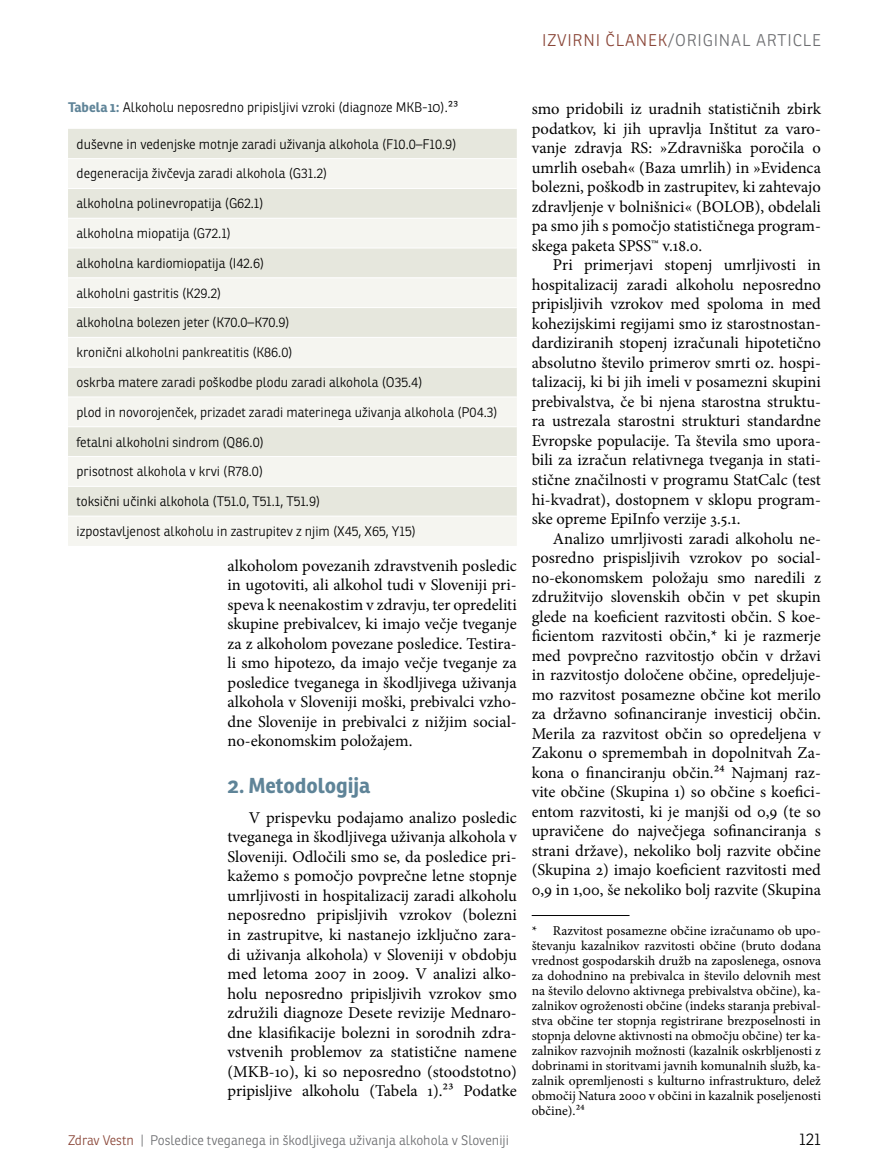
<style>
.page{position:relative;width:872px;height:1166px;background:#fff}
.page>*{position:absolute;margin:0;border:0;box-sizing:border-box;transform-origin:0 0}
.t1{font:700 21px "Ronnia";color:#5f8498}
.t2{font:16.5px/19.5px "Minion Pro";letter-spacing:-.005em;color:#000;text-align:justify}
.t3{font:300 16.5px "Ronnia";letter-spacing:.05em;color:#6d6e71}
.t4{font:300 16.5px "Ronnia";color:#000}
.t5{font:300 13.5px "Ronnia";color:#000}
.t6{font:13.5px/15px "Minion Pro";color:#000;text-align:justify}
.t7{font:300 13.5px "Ronnia";color:#6d6e71}
.s1{color:#8a4638}
.s2{font-weight:700;color:#5f8498}
</style>
<div class="page">
<hr style="left:531px;top:915px;width:98px;height:1px;background:#000">
<div style="left:68px;top:129px;width:449px;height:29px;background:#e6e7dd"></div>
<svg style="left:68px;top:159px;width:449px;height:386px;fill:#f5f5f0"></svg>
<hr style="left:68px;top:188px;width:449px;height:1px;background:#fff">
<hr style="left:68px;top:218px;width:449px;height:1px;background:#fff">
<hr style="left:68px;top:247px;width:449px;height:1px;background:#fff">
<hr style="left:68px;top:277px;width:449px;height:1px;background:#fff">
<hr style="left:68px;top:307px;width:449px;height:1px;background:#fff">
<hr style="left:68px;top:337px;width:449px;height:1px;background:#fff">
<hr style="left:68px;top:366px;width:449px;height:1px;background:#fff">
<hr style="left:68px;top:396px;width:449px;height:1px;background:#fff">
<hr style="left:68px;top:426px;width:449px;height:1px;background:#fff">
<hr style="left:68px;top:456px;width:449px;height:1px;background:#fff">
<hr style="left:68px;top:486px;width:449px;height:1px;background:#fff">
<hr style="left:68px;top:515px;width:449px;height:1px;background:#fff">
<p class="t3" style="left:542px;top:30px;width:280px"><span class="s1">Izvi rni članek</span>/Ori gi nal arti cle</p>
<p class="t5" style="left:68px;top:99px;width:392px"><span class="s2">Tabela 1:</span> Alkoholu neposredno pripisljivi vzroki (diagnoze MKB-10).23</p>
<p class="t5" style="left:77px;top:135px;width:381px">duševne in vedenjske motnje zaradi uživanja alkohola (F10.0–F10.9)</p>
<p class="t5" style="left:77px;top:165px;width:252px">degeneracija živčevja zaradi alkohola (G31.2)</p>
<p class="t5" style="left:77px;top:195px;width:188px">alkoholna polinevropatija (G62.1)</p>
<p class="t5" style="left:77px;top:225px;width:156px">alkoholna miopatija (G72.1)</p>
<p class="t5" style="left:77px;top:255px;width:189px">alkoholna kardiomiopatija (I42.6)</p>
<p class="t5" style="left:77px;top:284px;width:146px">alkoholni gastritis (K29.2)</p>
<p class="t5" style="left:77px;top:314px;width:215px">alkoholna bolezen jeter (K70.0–K70.9)</p>
<p class="t5" style="left:77px;top:344px;width:217px">kronični alkoholni pankreatitis (K86.0)</p>
<p class="t5" style="left:77px;top:374px;width:347px">oskrba matere zaradi poškodbe plodu zaradi alkohola (O35.4)</p>
<p class="t5" style="left:77px;top:403px;width:422px">plod in novorojenček, prizadet zaradi materinega uživanja alkohola (P04.3)</p>
<p class="t5" style="left:77px;top:433px;width:189px">fetalni alkoholni sindrom (Q86.0)</p>
<p class="t5" style="left:77px;top:463px;width:188px">prisotnost alkohola v krvi (R78.0)</p>
<p class="t5" style="left:77px;top:493px;width:245px">toksični učinki alkohola (T51.0, T51.1, T51.9)</p>
<p class="t5" style="left:77px;top:522px;width:341px">izpostavljenost alkoholu in zastrupitev z njim (X45, X65, Y15)</p>
<p class="t2" style="left:227px;top:555px;width:291px">alkoholom povezanih zdravstvenih posledic in ugotoviti, ali alkohol tudi v Sloveniji pri&shy;speva k neenakostim v zdravju, ter opredeliti skupine prebivalcev, ki imajo večje tveganje za z alkoholom povezane posledice. Testira&shy;li smo hipotezo, da imajo večje tveganje za posledice tveganega in škodljivega uživanja alkohola v Sloveniji moški, prebivalci vzho&shy;dne Slovenije in prebivalci z nižjim social&shy;no-ekonomskim položajem.</p>
<p class="t1" style="left:227px;top:771px;width:144px">2. Metodologija</p>
<p class="t2" style="left:227px;top:807px;width:291px;text-indent:21px">V prispevku podajamo analizo posledic tveganega in škodljivega uživanja alkohola v Sloveniji. Odločili smo se, da posledice pri&shy;kažemo s pomočjo povprečne letne stopnje umrljivosti in hospitalizacij zaradi alkoholu neposredno pripisljivih vzrokov (bolezni in zastrupitve, ki nastanejo izključno zara&shy;di uživanja alkohola) v Sloveniji v obdobju med letoma 2007 in 2009. V analizi alko&shy;holu neposredno pripisljivih vzrokov smo združili diagnoze Desete revizije Mednaro&shy;dne klasifikacije bolezni in sorodnih zdra&shy;vstvenih problemov za statistične namene (MKB-10), ki so neposredno (stoodstotno) pripisljive alkoholu (Tabela 1).23 Podatke</p>
<p class="t2" style="left:532px;top:99px;width:291px">smo pridobili iz uradnih statističnih zbirk podatkov, ki jih upravlja Inštitut za varo&shy;vanje zdravja RS: »Zdravniška poročila o umrlih osebah« (Baza umrlih) in »Evidenca bolezni, poškodb in zastrupitev, ki zahtevajo zdravljenje v bolnišnici« (BOLOB), obdelali pa smo jih s pomočjo statističnega program&shy;skega paketa SPSS™ v.18.0.</p>
<p class="t2" style="left:532px;top:255px;width:291px;text-indent:21px">Pri primerjavi stopenj umrljivosti in hospitalizacij zaradi alkoholu neposredno pripisljivih vzrokov med spoloma in med kohezijskimi regijami smo iz starostnostan&shy;dardiziranih stopenj izračunali hipotetično absolutno število primerov smrti oz. hospi&shy;talizacij, ki bi jih imeli v posamezni skupini prebivalstva, če bi njena starostna struktu&shy;ra ustrezala starostni strukturi standardne Evropske populacije. Ta števila smo upora&shy;bili za izračun relativnega tveganja in stati&shy;stične značilnosti v programu StatCalc (test hi-kvadrat), dostopnem v sklopu program&shy;ske opreme EpiInfo verzije 3.5.1.</p>
<p class="t2" style="left:532px;top:528px;width:291px;text-indent:21px">Analizo umrljivosti zaradi alkoholu ne&shy;posredno prispisljivih vzrokov po social&shy;no-ekonomskem položaju smo naredili z združitvijo slovenskih občin v pet skupin glede na koeficient razvitosti občin. S koe&shy;ficientom razvitosti občin,* ki je razmerje med povprečno razvitostjo občin v državi in razvitostjo določene občine, opredeljuje&shy;mo razvitost posamezne občine kot merilo za državno sofinanciranje investicij občin.<br>Merila za razvitost občin so opredeljena v Zakonu o spremembah in dopolnitvah Za&shy;kona o financiranju občin.24 Najmanj raz&shy;vite občine (Skupina 1) so občine s koefici&shy;entom razvitosti, ki je manjši od 0,9 (te so upravičene do največjega sofinanciranja s strani države), nekoliko bolj razvite občine (Skupina 2) imajo koeficient razvitosti med 0,9 in 1,00, še nekoliko bolj razvite (Skupina</p>
<p class="t6" style="left:531px;top:922px;width:291px">* Razvitost posamezne občine izračunamo ob upo&shy;števanju kazalnikov razvitosti občine (bruto dodana vrednost gospodarskih družb na zaposlenega, osnova za dohodnino na prebivalca in število delovnih mest na število delovno aktivnega prebivalstva občine), ka&shy;zalnikov ogroženosti občine (indeks staranja prebival&shy;stva občine ter stopnja registrirane brezposelnosti in stopnja delovne aktivnosti na območju občine) ter ka&shy;zalnikov razvojnih možnosti (kazalnik oskrbljenosti z dobrinami in storitvami javnih komunalnih služb, ka&shy;zalnik opremljenosti s kulturno infrastrukturo, delež območij Natura 2000 v občini in kazalnik poseljenosti občine).24</p>
<p class="t7" style="left:68px;top:1131px;width:442px"><span class="s1">Zdrav Vestn</span> | Posledice tveganega in škodljivega uživanja alkohola v Sloveniji</p>
<p class="t4" style="left:799px;top:1128px;width:23px">121</p>
</div>
